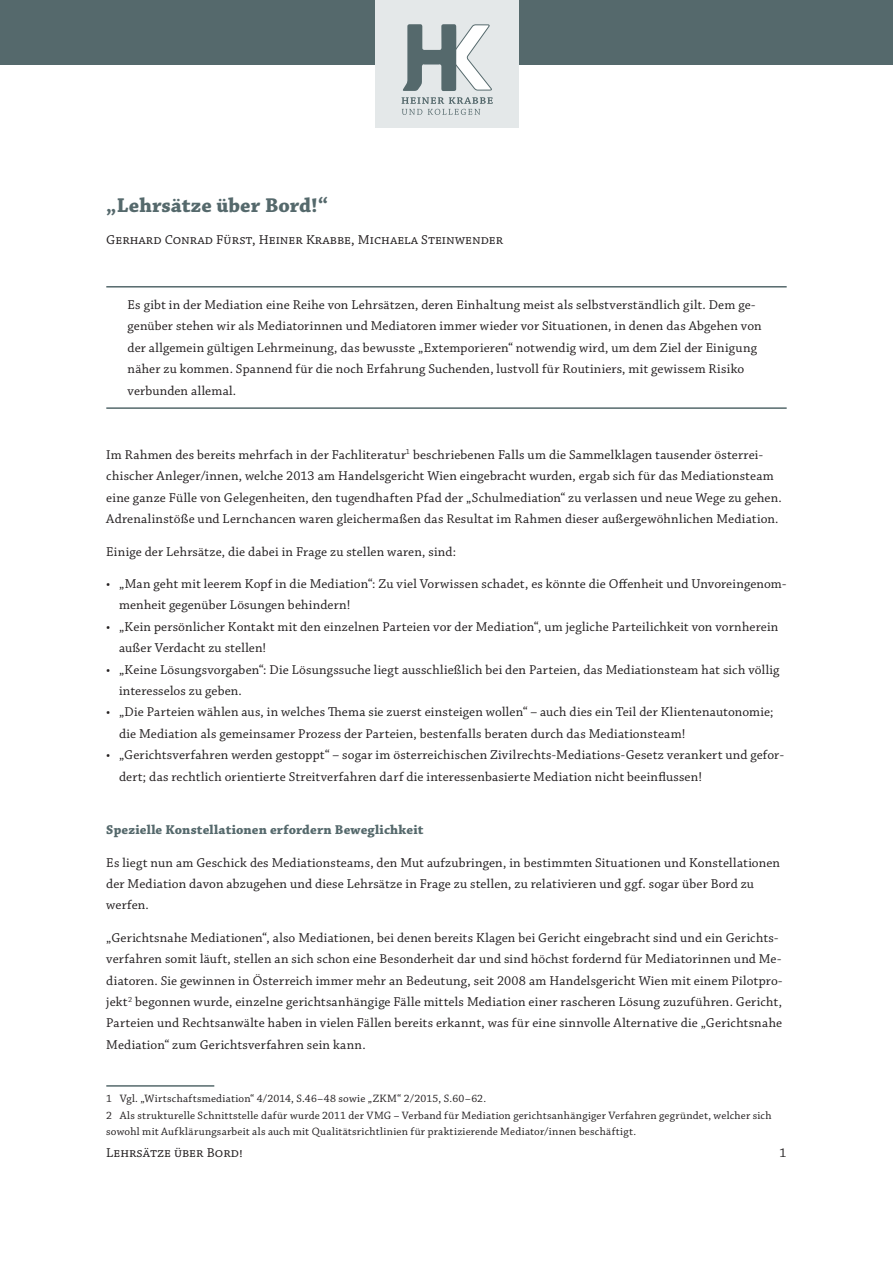
<style>
.page{position:relative;width:893px;height:1263px;background:#fff}
.page>*{position:absolute;margin:0;border:0;box-sizing:border-box;transform-origin:0 0}
.t1{font:700 21px "Chaparral Pro";color:#55696c}
.t2{font:13.5px/21.5px "Chaparral Pro";letter-spacing:.01em;color:#231f20}
.t3{font:13.5px "Chaparral Pro Capt";color:#231f20}
.t4{font:700 13.5px "Chaparral Pro";letter-spacing:.015em;color:#55696c}
.t5{font:11.25px/16.5px "Chaparral Pro";letter-spacing:.02em;color:#231f20}
</style>
<div class="page">
<div style="left:0;top:0;width:893px;height:64px;background:#55696c"></div>
<div style="left:375px;top:0;width:144px;height:128px;background:#e4e8e9"></div>
<svg style="left:403px;top:24px;width:89px;height:67px"></svg>
<svg style="left:402px;top:97px;width:91px;height:18px"></svg>
<hr style="left:106px;top:286px;width:681px;height:2px;background:#55696c">
<hr style="left:106px;top:407px;width:681px;height:2px;background:#55696c">
<hr style="left:106px;top:1085px;width:108px;height:2px;background:#55696c">
<h1 class="t1" style="left:106px;top:193px;width:223px">„Lehrsätze über Bord!“</h1>
<p class="t3" style="left:106px;top:232px;width:398px">Gerhard Conrad Fürst, Heiner Krabbe, Michaela Steinwender</p>
<p class="t2" style="left:128px;top:294px;width:636px">Es gibt in der Mediation eine Reihe von Lehrsätzen, deren Einhaltung meist als selbstverständlich gilt. Dem ge&shy;genüber stehen wir als Mediatorinnen und Mediatoren immer wieder vor Situationen, in denen das Abgehen von der allgemein gültigen Lehrmeinung, das bewusste „Extemporieren“ notwendig wird, um dem Ziel der Einigung näher zu kommen. Spannend für die noch Erfahrung Suchenden, lustvoll für Routiniers, mit gewissem Risiko verbunden allemal.</p>
<p class="t2" style="left:106px;top:444px;width:677px">Im Rahmen des bereits mehrfach in der Fachliteratur<sup>1</sup> beschriebenen Falls um die Sammelklagen tausender österrei&shy;chischer Anleger/innen, welche 2013 am Handelsgericht Wien eingebracht wurden, ergab sich für das Mediationsteam eine ganze Fülle von Gelegenheiten, den tugendhaften Pfad der „Schulmediation“ zu verlassen und neue Wege zu gehen.<br>Adrenalinstöße und Lernchancen waren gleichermaßen das Resultat im Rahmen dieser außergewöhnlichen Mediation.</p>
<p class="t2" style="left:106px;top:541px;width:351px">Einige der Lehrsätze, die dabei in Frage zu stellen waren, sind:</p>
<p class="t2" style="left:119px;top:573px;width:669px;text-indent:-13px">• „Man geht mit leerem Kopf in die Mediation“: Zu viel Vorwissen schadet, es könnte die Offenheit und Unvoreingenom&shy;menheit gegenüber Lösungen behindern!</p>
<p class="t2" style="left:119px;top:616px;width:661px;text-indent:-13px">• „Kein persönlicher Kontakt mit den einzelnen Parteien vor der Mediation“, um jegliche Parteilichkeit von vornherein außer Verdacht zu stellen!</p>
<p class="t2" style="left:119px;top:659px;width:662px;text-indent:-13px">• „Keine Lösungsvorgaben“: Die Lösungssuche liegt ausschließlich bei den Parteien, das Mediationsteam hat sich völlig interesselos zu geben.</p>
<p class="t2" style="left:119px;top:702px;width:656px;text-indent:-13px">• „Die Parteien wählen aus, in welches Thema sie zuerst einsteigen wollen“ – auch dies ein Teil der Klientenautonomie; die Mediation als gemeinsamer Prozess der Parteien, bestenfalls beraten durch das Mediationsteam!</p>
<p class="t2" style="left:119px;top:745px;width:666px;text-indent:-13px">• „Gerichtsverfahren werden gestoppt“ – sogar im österreichischen Zivilrechts-Mediations-Gesetz verankert und gefor&shy;dert; das rechtlich orientierte Streitverfahren darf die interessenbasierte Mediation nicht beeinflussen!</p>
<p class="t4" style="left:106px;top:822px;width:319px">Spezielle Konstellationen erfordern Beweglichkeit</p>
<p class="t2" style="left:106px;top:852px;width:675px">Es liegt nun am Geschick des Mediationsteams, den Mut aufzubringen, in bestimmten Situationen und Konstellationen der Mediation davon abzugehen und diese Lehrsätze in Frage zu stellen, zu relativieren und ggf. sogar über Bord zu werfen.</p>
<p class="t2" style="left:106px;top:927px;width:678px">„Gerichtsnahe Mediationen“, also Mediationen, bei denen bereits Klagen bei Gericht eingebracht sind und ein Gerichts&shy;verfahren somit läuft, stellen an sich schon eine Besonderheit dar und sind höchst fordernd für Mediatorinnen und Me&shy;diatoren. Sie gewinnen in Österreich immer mehr an Bedeutung, seit 2008 am Handelsgericht Wien mit einem Pilotpro&shy;jekt<sup>2</sup> begonnen wurde, einzelne gerichtsanhängige Fälle mittels Mediation einer rascheren Lösung zuzuführen. Gericht, Parteien und Rechtsanwälte haben in vielen Fällen bereits erkannt, was für eine sinnvolle Alternative die „Gerichtsnahe Mediation“ zum Gerichtsverfahren sein kann.</p>
<p class="t5" style="left:106px;top:1091px;width:667px">1 Vgl. „Wirtschaftsmediation“ 4/2014, S.46–48 sowie „ZKM“ 2/2015, S.60–62.<br>2 Als strukturelle Schnittstelle dafür wurde 2011 der VMG – Verband für Mediation gerichtsanhängiger Verfahren gegründet, welcher sich sowohl mit Aufklärungsarbeit als auch mit Qualitätsrichtlinien für praktizierende Mediator/innen beschäftigt.</p>
<p class="t3" style="left:106px;top:1145px;width:138px">Lehrsätze über Bord!</p>
<p class="t2" style="left:780px;top:1142px;width:9px">1</p>
</div>
